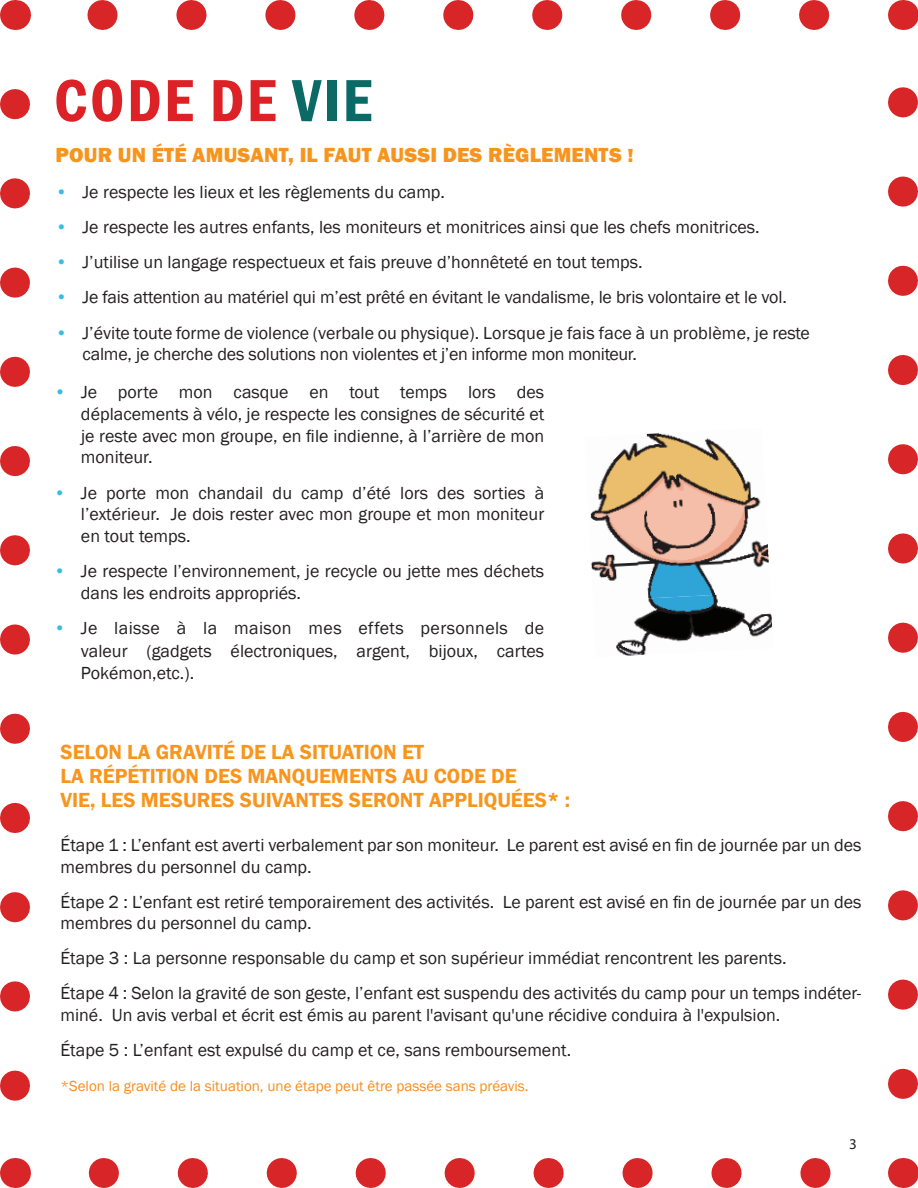
<style>
.page{position:relative;width:918px;height:1188px;background:#fff}
.page>*{position:absolute;margin:0;border:0;box-sizing:border-box;transform-origin:0 0}
.t1{font:600 condensed 61.5px "Franklin Gothic";letter-spacing:.04em;color:#dc2226}
.t2{font:600 21px/24px "Franklin Gothic";color:#f7951d}
.t3{font:800 21px "Franklin Gothic";letter-spacing:.01em;color:#f7941d}
.t4{font:18px/21.8px "Franklin Gothic";color:#231f20}
.t5{font:15px "Franklin Gothic";color:#f68c1f}
.t6{font:15px "Myriad Pro";color:#231f20}
.s1{color:#0b6966}
.s2{font-size:19.5px}
.s3{color:#37bce4}
</style>
<div class="page">
<img style="left:590px;top:433px;width:179px;height:159px">
<img style="left:616px;top:592px;width:157px;height:64px">
<svg style="left:0;top:104px;width:30px;height:997px"></svg>
<svg style="left:104px;top:1158px;width:727px;height:30px"></svg>
<svg style="left:888px;top:87px;width:30px;height:997px"></svg>
<svg style="left:87px;top:0;width:727px;height:30px"></svg>
<hr style="left:15px;top:1158px;width:1px;height:30px;background:#d82527">
<hr style="left:903px;top:1158px;width:1px;height:30px;background:#d82527">
<hr style="left:903px;top:0;width:1px;height:30px;background:#d82527">
<hr style="left:15px;top:0;width:1px;height:30px;background:#d82527">
<h1 class="t1" style="left:54px;top:60px;width:319px">cODE DE <span class="s1">VIE</span></h1>
<p class="t3" style="left:56px;top:141px;width:580px">POUR UN ÉTÉ AMUSANT, IL FAUT AUSSI DES RÈGLEMENTS <span class="s2">!</span></p>
<p class="t4" style="left:56px;top:181px;width:391px"><span class="s3">•</span> Je respecte les lieux et les règlements du camp.</p>
<p class="t4" style="left:56px;top:216px;width:706px"><span class="s3">•</span> Je respecte les autres enfants, les moniteurs et monitrices ainsi que les chefs monitrices.</p>
<p class="t4" style="left:56px;top:252px;width:589px"><span class="s3">•</span> J’utilise un langage respectueux et fais preuve d’honnêteté en tout temps.</p>
<p class="t4" style="left:56px;top:287px;width:733px"><span class="s3">•</span> Je fais attention au matériel qui m’est prêté en évitant le vandalisme, le bris volontaire et le vol.</p>
<p class="t4" style="left:82px;top:322px;width:729px;text-indent:-27px"><span class="s3">•</span> J’évite toute forme de violence (verbale ou physique). Lorsque je fais face à un problème, je reste calme, je cherche des solutions non violentes et j’en informe mon moniteur.</p>
<p class="t4" style="left:81px;top:382px;width:465px;text-align:justify;text-indent:-27px"><span class="s3">•</span> Je porte mon casque en tout temps lors des déplacements à vélo, je respecte les consignes de sécurité et je reste avec mon groupe, en file indienne, à l’arrière de mon moniteur.</p>
<p class="t4" style="left:81px;top:482px;width:465px;text-align:justify;text-indent:-27px"><span class="s3">•</span> Je porte mon chandail du camp d’été lors des sorties à l’extérieur. Je dois rester avec mon groupe et mon moniteur en tout temps.</p>
<p class="t4" style="left:81px;top:561px;width:465px;text-indent:-27px"><span class="s3">•</span> Je respecte l’environnement, je recycle ou jette mes déchets dans les endroits appropriés.</p>
<p class="t4" style="left:81px;top:617px;width:465px;line-height:22.5px;text-align:justify;text-indent:-27px"><span class="s3">•</span> Je laisse à la maison mes effets personnels de valeur (gadgets électroniques, argent, bijoux, cartes Pokémon,etc.).</p>
<p class="t2" style="left:60px;top:740px;width:511px">SELON LA GRAVITÉ DE LA SITUATION ET<br>LA RÉPÉTITION DES MANQUEMENTS AU CODE DE<br>VIE, LES MESURES SUIVANTES SERONT APPLIQUÉES* :</p>
<p class="t4" style="left:60px;top:835px;width:803px">Étape 1 : L’enfant est averti verbalement par son moniteur. Le parent est avisé en fin de journée par un des membres du personnel du camp.</p>
<p class="t4" style="left:60px;top:891px;width:803px">Étape 2 : L’enfant est retiré temporairement des activités. Le parent est avisé en fin de journée par un des membres du personnel du camp.</p>
<p class="t4" style="left:60px;top:941px;width:802px;line-height:35.1px">Étape 3 : La personne responsable du camp et son supérieur immédiat rencontrent les parents.<br>Étape 4 : Selon la gravité de son geste, l’enfant est suspendu des activités du camp pour un temps indéter-</p>
<p class="t4" style="left:60px;top:998px;width:721px;line-height:35.1px">miné. Un avis verbal et écrit est émis au parent l'avisant qu'une récidive conduira à l'expulsion.<br>Étape 5 : L’enfant est expulsé du camp et ce, sans remboursement.</p>
<p class="t5" style="left:60px;top:1077px;width:470px">*Selon la gravité de la situation, une étape peut être passée sans préavis.</p>
<p class="t6" style="left:849px;top:1135px;width:9px">3</p>
</div>
